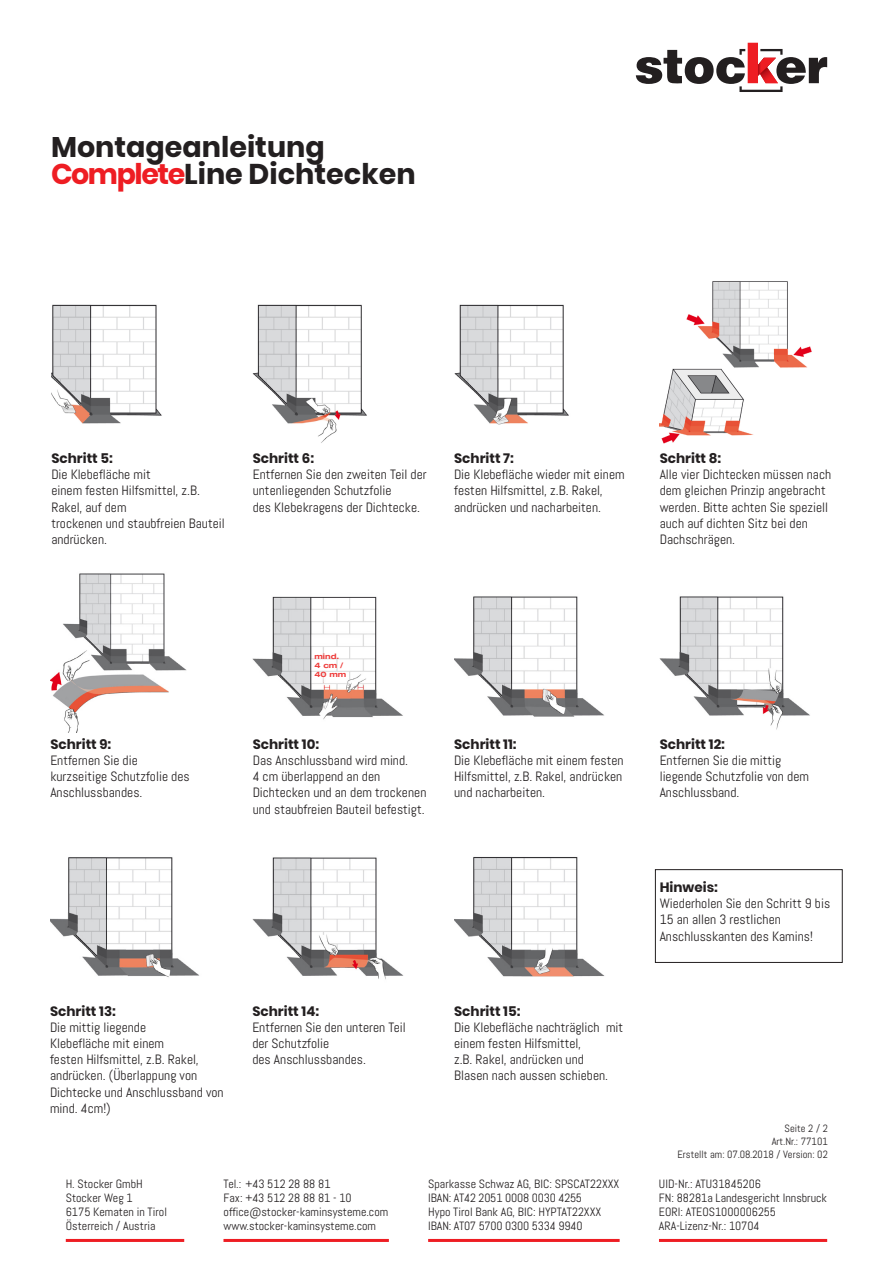
<style>
.page{position:relative;width:893px;height:1263px;background:#fff}
.page>*{position:absolute;margin:0;border:0;box-sizing:border-box;transform-origin:0 0}
.t1{font:700 28.5px/27px "Poppins";color:#231f20}
.t2{font:13.5px/16.2px "Abel";color:#231f20}
.t3{font:700 13.5px "Poppins";color:#231f20}
.t4{font:12px/14px "Abel";color:#231f20}
.t5{font:10.5px/12.6px "Abel";color:#231f20;text-align:right}
.t6{font:700 expanded 7.5px/9px "Helvetica Neue LT Std";color:#ee3d3c}
.s1{color:#ee1d23}
</style>
<div class="page">
<img style="left:51px;top:304px;width:111px;height:120px">
<img style="left:253px;top:304px;width:114px;height:139px">
<img style="left:454px;top:304px;width:115px;height:121px">
<img style="left:660px;top:281px;width:152px;height:163px">
<img style="left:50px;top:573px;width:137px;height:159px">
<img style="left:253px;top:596px;width:150px;height:124px">
<img style="left:454px;top:596px;width:150px;height:121px">
<img style="left:660px;top:596px;width:150px;height:134px">
<img style="left:50px;top:857px;width:149px;height:120px">
<img style="left:253px;top:857px;width:151px;height:123px">
<img style="left:454px;top:857px;width:151px;height:120px">
<div style="left:655px;top:869px;width:187px;height:94px;border:1px solid #231f20"></div>
<svg style="left:636px;top:43px;width:191px;height:49px"></svg>
<hr style="left:66px;top:1239px;width:118px;height:3px;background:#ee1d23">
<hr style="left:223px;top:1239px;width:166px;height:3px;background:#ee1d23">
<hr style="left:428px;top:1239px;width:192px;height:3px;background:#ee1d23">
<hr style="left:659px;top:1239px;width:168px;height:3px;background:#ee1d23">
<h1 class="t1" style="left:51px;top:133px;width:366px">Montageanleitung<br><span class="s1">Complete</span>Line Dichtecken</h1>
<p class="t3" style="left:51px;top:450px;width:63px">Schritt 5:</p>
<p class="t2" style="left:51px;top:466px;width:175px">Die Klebefläche mit<br>einem festen Hilfsmittel, z.B.<br>Rakel, auf dem<br>trockenen und staubfreien Bauteil andrücken.</p>
<p class="t3" style="left:253px;top:450px;width:63px">Schritt 6:</p>
<p class="t2" style="left:253px;top:466px;width:176px">Entfernen Sie den zweiten Teil der untenliegenden Schutzfolie<br>des Klebekragens der Dichtecke.</p>
<p class="t3" style="left:454px;top:450px;width:61px">Schritt 7:</p>
<p class="t2" style="left:454px;top:466px;width:172px">Die Klebefläche wieder mit einem festen Hilfsmittel, z.B. Rakel, andrücken und nacharbeiten.</p>
<p class="t3" style="left:660px;top:450px;width:63px">Schritt 8:</p>
<p class="t2" style="left:660px;top:466px;width:173px">Alle vier Dichtecken müssen nach dem gleichen Prinzip angebracht werden. Bitte achten Sie speziell auch auf dichten Sitz bei den<br>Dachschrägen.</p>
<p class="t3" style="left:50px;top:736px;width:63px">Schritt 9:</p>
<p class="t2" style="left:50px;top:752px;width:141px">Entfernen Sie die kurzseitige Schutzfolie des<br>Anschlussbandes.</p>
<p class="t6" style="left:314px;top:651px;width:33px">mind.<br>4 cm /<br>40 mm</p>
<p class="t3" style="left:253px;top:736px;width:68px">Schritt 10:</p>
<p class="t2" style="left:253px;top:752px;width:175px">Das Anschlussband wird mind.<br>4 cm überlappend an den<br>Dichtecken und an dem trockenen und staubfreien Bauteil befestigt.</p>
<p class="t3" style="left:454px;top:736px;width:64px">Schritt 11:</p>
<p class="t2" style="left:454px;top:752px;width:171px;text-align:justify">Die Klebefläche mit einem festen Hilfsmittel, z.B. Rakel, andrücken und nacharbeiten.</p>
<p class="t3" style="left:50px;top:1003px;width:67px">Schritt 13:</p>
<p class="t2" style="left:50px;top:1019px;width:175px">Die mittig liegende<br>Klebefläche mit einem<br>festen Hilfsmittel, z.B. Rakel, andrücken. (Überlappung von<br>Dichtecke und Anschlussband von mind. 4cm!)</p>
<p class="t3" style="left:252px;top:1003px;width:68px">Schritt 14:</p>
<p class="t2" style="left:252px;top:1019px;width:155px">Entfernen Sie den unteren Teil der Schutzfolie<br>des Anschlussbandes.</p>
<p class="t3" style="left:454px;top:1003px;width:68px">Schritt 15:</p>
<p class="t2" style="left:454px;top:1019px;width:171px">Die Klebefläche nachträglich mit einem festen Hilfsmittel,<br>z.B. Rakel, andrücken und<br>Blasen nach aussen schieben.</p>
<p class="t3" style="left:660px;top:736px;width:67px">Schritt 12:</p>
<p class="t2" style="left:660px;top:752px;width:151px">Entfernen Sie die mittig liegende Schutzfolie von dem<br>Anschlussband.</p>
<p class="t3" style="left:660px;top:879px;width:60px">Hinweis:</p>
<p class="t2" style="left:660px;top:895px;width:172px">Wiederholen Sie den Schritt 9 bis<br>15 an allen 3 restlichen<br>Anschlusskanten des Kamins!</p>
<p class="t5" style="left:678px;top:1122px;width:152px">Seite 2 / 2<br>Art.Nr.: 77101<br>Erstellt am: 07.08.2018 / Version: 02</p>
<p class="t4" style="left:66px;top:1177px;width:103px">H. Stocker GmbH<br>Stocker Weg 1<br>6175 Kematen in Tirol<br>Österreich / Austria</p>
<p class="t4" style="left:224px;top:1177px;width:166px">Tel.: +43 512 28 88 81<br>Fax: +43 512 28 88 81 - 10 office@stocker-kaminsysteme.com www.stocker-kaminsysteme.com</p>
<p class="t4" style="left:428px;top:1177px;width:193px">Sparkasse Schwaz AG, BIC: SPSCAT22XXX IBAN: AT42 2051 0008 0030 4255<br>Hypo Tirol Bank AG, BIC: HYPTAT22XXX IBAN: AT07 5700 0300 5334 9940</p>
<p class="t4" style="left:659px;top:1177px;width:170px">UID-Nr.: ATU31845206<br>FN: 88281a Landesgericht Innsbruck<br>EORI: ATEOS1000006255<br>ARA-Lizenz-Nr.: 10704</p>
</div>
